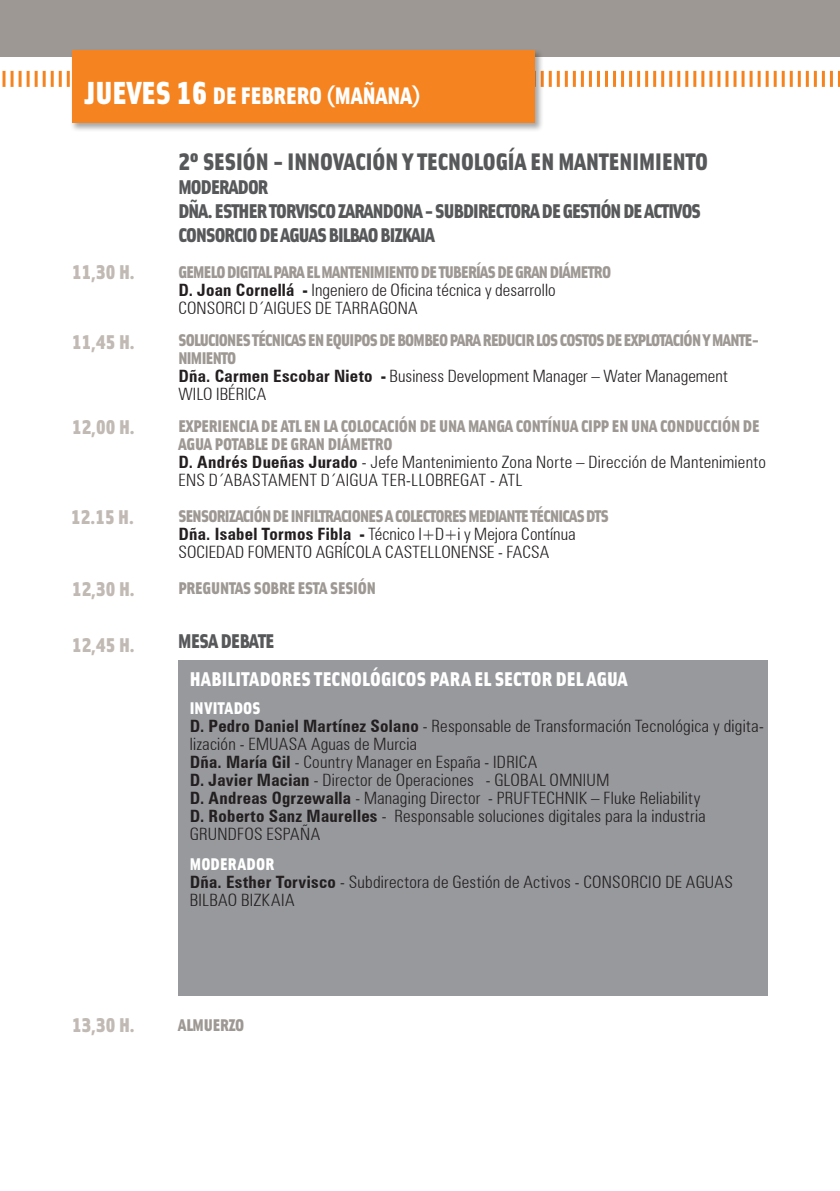
<style>
.page{position:relative;width:840px;height:1191px;background:#fff}
.page>*{position:absolute;margin:0;border:0;box-sizing:border-box;transform-origin:0 0}
.titulos{font:24px "Solex Black Lining";color:#57585a}
.t1{font:24px "Solex Black Lining";color:#fff}
.titulos-2{font:20px/24px "Solex Black Lining";letter-spacing:-.04em;color:#57585a}
.t2{font:20px "Solex Black Lining";color:#c1b9b3}
.titulos-3{font:20px "Solex Black Lining";letter-spacing:.01em;color:#fff}
.Parrafos_texto{font:300 condensed 17px/18px "Zurich BT";letter-spacing:.015em;color:#231f20}
.titulos-4{font:17px/18px "Solex Black Lining";letter-spacing:-.04em;color:#9d9893}
.titulos-5{font:17px/18px "Solex Black Lining";letter-spacing:-.01em;color:#9d9893}
.titulos-6{font:17px "Solex Black Lining";letter-spacing:.015em;color:#fff}
.s1{font-size:32px}
.s2{font-weight:700}
.s3{font-family:"Solex Black Lining";font-weight:400;font-stretch:normal;color:#fff}
</style>
<div class="page">
<div style="left:0;top:0;width:839px;height:57px;background:#9d9893"></div>
<svg style="left:2px;top:70px;width:837px;height:17px"></svg>
<div style="left:70px;top:48px;width:473px;height:84px;background:#231f20;opacity:.4"></div>
<div style="left:72px;top:51px;width:462px;height:72px;background:#f58420"></div>
<div style="left:178px;top:660px;width:589px;height:336px;background:#97999c"></div>
<p class="t1" style="left:85px;top:79px;width:337px"><span class="s1">JUEVES 16</span> DE FEBRERO (MAÑANA)</p>
<p class="t2" style="left:72px;top:258px;width:64px">11,30 H.</p>
<p class="t2" style="left:72px;top:327px;width:64px">11,45 H.</p>
<p class="t2" style="left:72px;top:413px;width:64px">12,00 H.</p>
<p class="t2" style="left:71px;top:503px;width:64px">12.15 H.</p>
<p class="t2" style="left:72px;top:574px;width:64px">12,30 H.</p>
<p class="t2" style="left:72px;top:631px;width:64px">12,45 H.</p>
<p class="titulos" style="left:178px;top:144px;width:530px">2º SESIÓN - INNOVACIÓN Y TECNOLOGÍA EN MANTENIMIENTO</p>
<p class="titulos-2" style="left:178px;top:173px;width:523px">MODERADOR<br>DÑA. ESTHER TORVISCO ZARANDONA - SUBDIRECTORA DE GESTIÓN DE ACTIVOS</p>
<p class="titulos-2" style="left:178px;top:221px;width:258px">CONSORCIO DE AGUAS BILBAO BIZKAIA</p>
<p class="titulos-4" style="left:178px;top:261px;width:434px">GEMELO DIGITAL PARA EL MANTENIMIENTO DE TUBERÍAS DE GRAN DIÁMETRO</p>
<p class="Parrafos_texto" style="left:178px;top:280px;width:378px"><span class="s2">D. Joan Cornellá -</span> Ingeniero de Oficina técnica y desarrollo</p>
<p class="Parrafos_texto" style="left:178px;top:298px;width:356px">CONSORCI D´AIGUES DE TARRAGONA<span class="s3">ÍDEO PUBLICITARIO</span></p>
<p class="titulos-4" style="left:178px;top:329px;width:582px">SOLUCIONES TÉCNICAS EN EQUIPOS DE BOMBEO PARA REDUCIR LOS COSTOS DE EXPLOTACIÓN Y MANTE-<br>NIMIENTO</p>
<p class="Parrafos_texto" style="left:178px;top:366px;width:550px"><span class="s2">Dña. Carmen Escobar Nieto -</span> Business Development Manager – Water Management</p>
<p class="Parrafos_texto" style="left:178px;top:384px;width:89px">WILO IBÉRICA</p>
<p class="titulos-5" style="left:178px;top:415px;width:582px">EXPERIENCIA DE ATL EN LA COLOCACIÓN DE UNA MANGA CONTÍNUA CIPP EN UNA CONDUCCIÓN DE<br>AGUA POTABLE DE GRAN DIÁMETRO</p>
<p class="Parrafos_texto" style="left:178px;top:452px;width:588px"><span class="s2">D. Andrés Dueñas Jurado</span> - Jefe Mantenimiento Zona Norte – Dirección de Mantenimiento</p>
<p class="Parrafos_texto" style="left:178px;top:470px;width:345px">ENS D´ABASTAMENT D´AIGUA TER-LLOBREGAT - ATL</p>
<p class="titulos-4" style="left:178px;top:505px;width:431px">SENSORIZACIÓN DE INFILTRACIONES A COLECTORES MEDIANTE TÉCNICAS DTS</p>
<p class="Parrafos_texto" style="left:178px;top:524px;width:398px"><span class="s2">Dña. Isabel Tormos Fibla -</span> Técnico I+D+i y Mejora Contínua</p>
<p class="Parrafos_texto" style="left:178px;top:542px;width:372px">SOCIEDAD FOMENTO AGRÍCOLA CASTELLONENSE - FACSA</p>
<p class="titulos-5" style="left:178px;top:577px;width:199px">PREGUNTAS SOBRE ESTA SESIÓN</p>
<p class="titulos-2" style="left:178px;top:628px;width:98px">MESA DEBATE</p>
<p class="titulos-3" style="left:190px;top:664px;width:439px">HABILITADORES TECNOLÓGICOS PARA EL SECTOR DEL AGUA</p>
<p class="titulos-6" style="left:190px;top:696px;width:72px">INVITADOS</p>
<p class="Parrafos_texto" style="left:190px;top:716px;width:575px"><span class="s2">D. Pedro Daniel Martínez Solano</span> - Responsable de Transformación Tecnológica y digita&shy;lización - EMUASA Aguas de Murcia</p>
<p class="Parrafos_texto" style="left:190px;top:752px;width:349px"><span class="s2">Dña. María Gil</span> - Country Manager en España - IDRICA</p>
<p class="Parrafos_texto" style="left:190px;top:770px;width:421px"><span class="s2">D. Javier Macian</span> - Director de Operaciones - GLOBAL OMNIUM</p>
<p class="Parrafos_texto" style="left:190px;top:788px;width:512px"><span class="s2">D. Andreas Ogrzewalla</span> - Managing Director - PRUFTECHNIK – Fluke Reliability</p>
<p class="Parrafos_texto" style="left:190px;top:806px;width:517px"><span class="s2">D. Roberto Sanz Maurelles</span> - Responsable soluciones digitales para la industria<br>GRUNDFOS ESPAÑA</p>
<p class="titulos-6" style="left:190px;top:852px;width:86px">MODERADOR</p>
<p class="Parrafos_texto" style="left:190px;top:872px;width:544px"><span class="s2">Dña. Esther Torvisco</span> - Subdirectora de Gestión de Activos - CONSORCIO DE AGUAS<br>BILBAO BIZKAIA</p>
<p class="t2" style="left:72px;top:1011px;width:64px">13,30 H.</p>
<p class="titulos-5" style="left:178px;top:1015px;width:68px">ALMUERZO</p>
</div>
